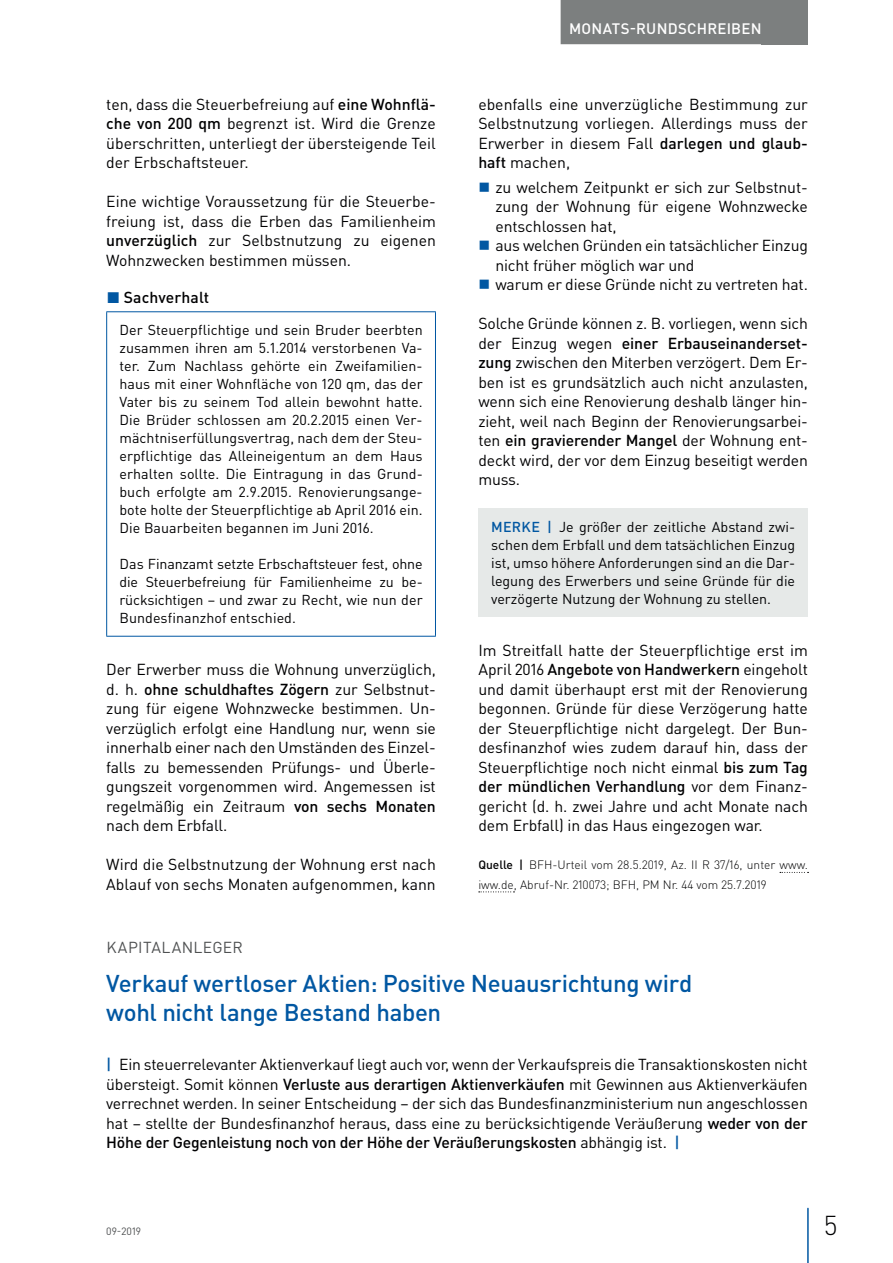
<style>
.page{position:relative;width:893px;height:1263px;background:#fff}
.page>*{position:absolute;margin:0;border:0;box-sizing:border-box;transform-origin:0 0}
.t1{font:300 27px "DIN Pro";color:#000002}
.t2{font:500 24px/28.5px "DIN Pro";letter-spacing:-.015em;color:#0157a2}
.t3{font:15.75px/19.5px "DIN Pro";letter-spacing:-.005em;color:#000002;text-align:justify}
.t4{font:15.75px "DIN Pro";letter-spacing:.025em;color:#4f5152}
.t5{font:500 15.75px "DIN Pro";letter-spacing:.005em;color:#000002}
.t6{font:500 15px "DIN Pro";letter-spacing:.015em;color:#fff}
.t7{font:14.25px/18px "DIN Pro";letter-spacing:.005em;color:#000002;text-align:justify}
.t8{font:300 12px/19.5px "DIN Pro";color:#000002}
.t9{font:10.5px "DIN Pro";color:#4f5152}
.s1{font-weight:500}
.s2{color:#0157a2}
.s3{font-weight:500;color:#0157a2}
</style>
<div class="page">
<div style="left:762px;top:0;width:46px;height:44px;background:#7c7f7f"></div>
<hr style="left:807px;top:1208px;width:2px;height:55px;background:#0157a2">
<div style="left:561px;top:0;width:209px;height:44px;background:#7c7f7f"></div>
<hr style="left:106px;top:311px;width:330px;height:1px;background:#0157a2">
<hr style="left:106px;top:312px;width:1px;height:324px;background:#0157a2">
<hr style="left:435px;top:312px;width:1px;height:324px;background:#0157a2">
<hr style="left:106px;top:636px;width:330px;height:1px;background:#0157a2">
<svg style="left:780px;top:872px;width:28px;height:1px"></svg>
<svg style="left:479px;top:891px;width:35px;height:1px"></svg>
<div style="left:478px;top:509px;width:330px;height:108px;background:#e6e9e8"></div>
<p class="t3" style="left:106px;top:94px;width:331px">ten, dass die Steuerbefreiung auf <span class="s1">eine Wohnflä&shy;che von 200 qm</span> begrenzt ist. Wird die Grenze überschritten, unterliegt der übersteigende Teil der Erbschaftsteuer.</p>
<p class="t3" style="left:106px;top:191px;width:331px">Eine wichtige Voraussetzung für die Steuerbe&shy;freiung ist, dass die Erben das Familienheim <span class="s1">unverzüglich</span> zur Selbstnutzung zu eigenen Wohnzwecken bestimmen müssen.</p>
<p class="t5" style="left:107px;top:287px;width:104px"><span class="s2">◼</span> Sachverhalt</p>
<p class="t7" style="left:119px;top:321px;width:305px">Der Steuerpflichtige und sein Bruder beerbten zusammen ihren am 5.1.2014 verstorbenen Va&shy;ter. Zum Nachlass gehörte ein Zweifamilien&shy;haus mit einer Wohnfläche von 120 qm, das der Vater bis zu seinem Tod allein bewohnt hatte.<br>Die Brüder schlossen am 20.2.2015 einen Ver&shy;mächtniserfüllungsvertrag, nach dem der Steu&shy;erpflichtige das Alleineigentum an dem Haus erhalten sollte. Die Eintragung in das Grund&shy;buch erfolgte am 2.9.2015. Renovierungsange&shy;bote holte der Steuerpflichtige ab April 2016 ein.<br>Die Bauarbeiten begannen im Juni 2016.</p>
<p class="t7" style="left:119px;top:555px;width:305px">Das Finanzamt setzte Erbschaftsteuer fest, ohne die Steuerbefreiung für Familienheime zu be&shy;rücksichtigen – und zwar zu Recht, wie nun der Bundesfinanzhof entschied.</p>
<p class="t3" style="left:106px;top:659px;width:331px">Der Erwerber muss die Wohnung unverzüglich, d. h. <span class="s1">ohne schuldhaftes Zögern</span> zur Selbstnut&shy;zung für eigene Wohnzwecke bestimmen. Un&shy;verzüglich erfolgt eine Handlung nur, wenn sie innerhalb einer nach den Umständen des Einzel&shy;falls zu bemessenden Prüfungs- und Überle&shy;gungszeit vorgenommen wird. Angemessen ist regelmäßig ein Zeitraum <span class="s1">von sechs Monaten </span>nach dem Erbfall.</p>
<p class="t3" style="left:106px;top:854px;width:331px">Wird die Selbstnutzung der Wohnung erst nach<br>Ablauf von sechs Monaten aufgenommen, kann</p>
<p class="t6" style="left:569px;top:18px;width:194px">MONATS-RUNDSCHREIBEN</p>
<p class="t3" style="left:478px;top:94px;width:331px">ebenfalls eine unverzügliche Bestimmung zur Selbstnutzung vorliegen. Allerdings muss der Erwerber in diesem Fall <span class="s1">darlegen und glaub&shy;haft</span> machen,</p>
<p class="t3" style="left:495px;top:177px;width:314px;text-align:left">zu welchem Zeitpunkt er sich zur Selbstnut&shy;zung der Wohnung für eigene Wohnzwecke entschlossen hat,<br>aus welchen Gründen ein tatsächlicher Einzug nicht früher möglich war und<br>warum er diese Gründe nicht zu vertreten hat.</p>
<p class="t3" style="left:478px;top:313px;width:331px">Solche Gründe können z. B. vorliegen, wenn sich der Einzug wegen <span class="s1">einer Erbauseinanderset&shy;zung</span> zwischen den Miterben verzögert. Dem Er&shy;ben ist es grundsätzlich auch nicht anzulasten, wenn sich eine Renovierung deshalb länger hin&shy;zieht, weil nach Beginn der Renovierungsarbei&shy;ten <span class="s1">ein gravierender Mangel</span> der Wohnung ent&shy;deckt wird, der vor dem Einzug beseitigt werden muss.</p>
<p class="t7" style="left:491px;top:517px;width:306px"><span class="s3">MERKE |</span> Je größer der zeitliche Abstand zwi&shy;schen dem Erbfall und dem tatsächlichen Einzug ist, umso höhere Anforderungen sind an die Dar&shy;legung des Erwerbers und seine Gründe für die verzögerte Nutzung der Wohnung zu stellen.</p>
<p class="t3" style="left:478px;top:639px;width:331px">Im Streitfall hatte der Steuerpflichtige erst im April 2016 <span class="s1">Angebote von Handwerkern</span> eingeholt und damit überhaupt erst mit der Renovierung begonnen. Gründe für diese Verzögerung hatte der Steuerpflichtige nicht dargelegt. Der Bun&shy;desfinanzhof wies zudem darauf hin, dass der Steuerpflichtige noch nicht einmal <span class="s1">bis zum Tag der mündlichen Verhandlung</span> vor dem Finanz&shy;gericht (d. h. zwei Jahre und acht Monate nach dem Erbfall) in das Haus eingezogen war.</p>
<p class="t8" style="left:478px;top:855px;width:331px"><span class="s1">Quelle |</span> BFH-Urteil vom 28.5.2019, Az. II R 37/16, unter www. iww.de, Abruf-Nr. 210073; BFH, PM Nr. 44 vom 25.7.2019</p>
<p class="t4" style="left:106px;top:937px;width:138px">KAPITALANLEGER</p>
<h2 class="t2" style="left:106px;top:968px;width:588px">Verkauf wertloser Aktien: Positive Neuausrichtung wird wohl nicht lange Bestand haben</h2>
<p class="t3" style="left:106px;top:1054px;width:703px"><span class="s3">|</span> Ein steuerrelevanter Aktienverkauf liegt auch vor, wenn der Verkaufspreis die Transaktionskosten nicht übersteigt. Somit können <span class="s1">Verluste aus derartigen Aktienverkäufen</span> mit Gewinnen aus Aktienverkäufen verrechnet werden. In seiner Entscheidung – der sich das Bundesfinanzministerium nun angeschlossen hat – stellte der Bundesfinanzhof heraus, dass eine zu berücksichtigende Veräußerung <span class="s1">weder von der Höhe der Gegenleistung noch von der Höhe der Veräußerungskosten</span> abhängig ist. <span class="s3">|</span></p>
<p class="t9" style="left:106px;top:1224px;width:36px">09-2019</p>
<h1 class="t1" style="left:824px;top:1207px;width:15px">5</h1>
</div>
